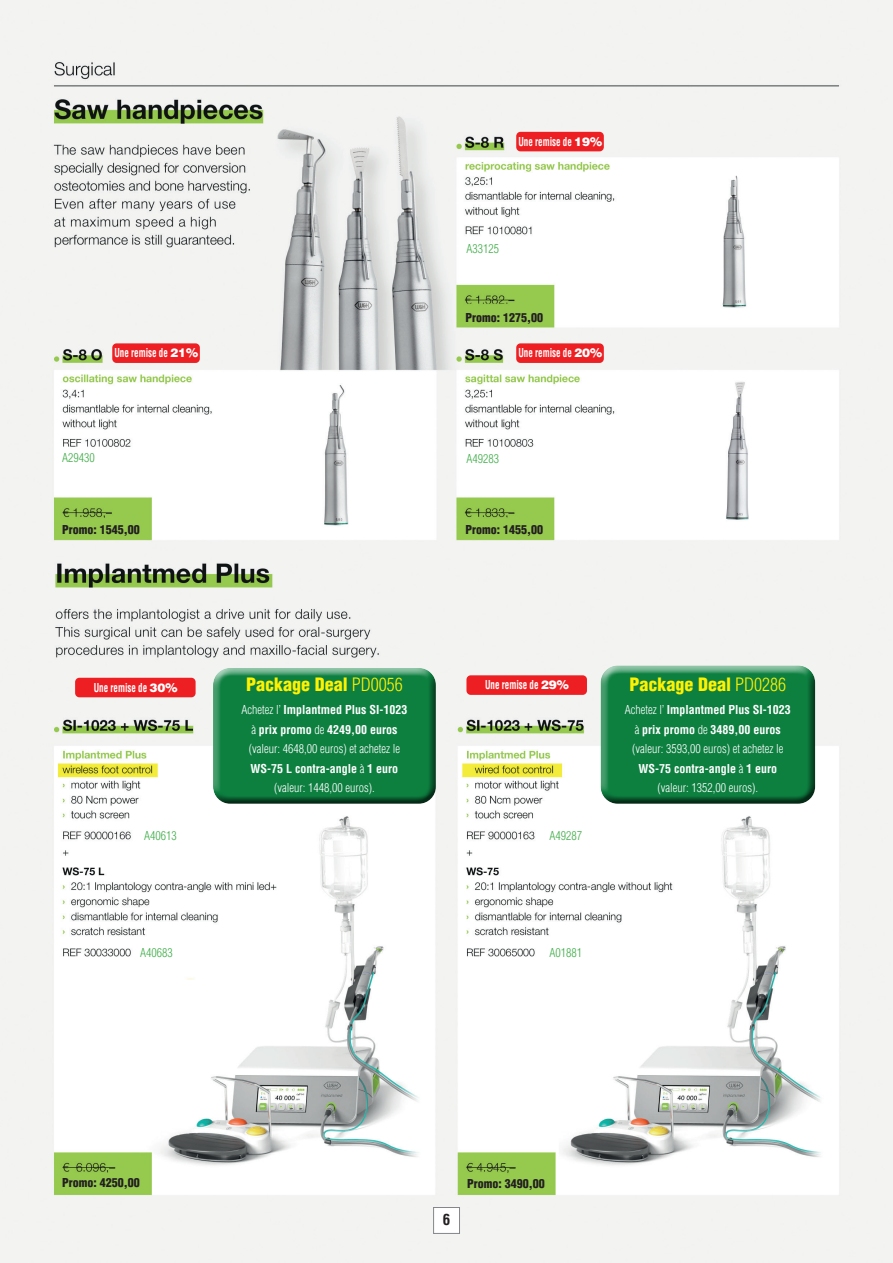
<style>
.page{position:relative;width:893px;height:1263px;background:#fff}
.page>*{position:absolute;margin:0;border:0;box-sizing:border-box;transform-origin:0 0}
.t1{font:900 condensed 18px "Helvetica LT Std";color:#fff101}
.t2{font:700 condensed 15px "Helvetica LT Std";color:#231f20}
.t3{font:300 condensed 12px/19.5px "Helvetica LT Std";color:#fff;text-align:center}
.t4{font:700 condensed 12px "Helvetica LT Std";color:#fff;scale:.75 1}
.t5{font:900 condensed 12px "Helvetica LT Std";color:#231f20}
.t6{font:300 condensed 12px "Helvetica LT Std";color:#40ae49}
.s1{font-weight:900;font-stretch:normal}
.s2{font-weight:300}
.s3{font-weight:700}
</style>
<div class="page">
<img style="left:0;top:0;width:893px;height:1263px">
<div style="left:211px;top:666px;width:225px;height:127px;background:#fff;opacity:.75"></div>
<div style="left:211px;top:672px;width:225px;height:132px;background:#231f20;opacity:.75"></div>
<div style="left:75px;top:678px;width:121px;height:19px;background:#ee1f23;border-radius:4px"></div>
<div style="left:598px;top:664px;width:218px;height:129px;background:#fff;opacity:.75"></div>
<div style="left:598px;top:670px;width:218px;height:135px;background:#231f20;opacity:.75"></div>
<div style="left:466px;top:675px;width:121px;height:20px;background:#ee1f23;border-radius:4px"></div>
<div style="left:433px;top:1207px;width:27px;height:26px;background:#fff;border:1px solid #848689"></div>
<div style="left:516px;top:132px;width:88px;height:19px;background:#ee1f23;border-radius:4px"></div>
<div style="left:516px;top:343px;width:88px;height:20px;background:#ee1f23;border-radius:4px"></div>
<div style="left:112px;top:343px;width:88px;height:20px;background:#ee1f23;border-radius:4px"></div>
<p class="t4" style="left:518px;top:134px;width:113px">Une remise de <span class="s1">19%</span></p>
<p class="t6" style="left:466px;top:241px;width:34px">A33125</p>
<p class="t5" style="left:465px;top:310px;width:79px">Promo: 1275,00</p>
<p class="t4" style="left:114px;top:346px;width:113px">Une remise de <span class="s1">21%</span></p>
<p class="t4" style="left:518px;top:346px;width:113px">Une remise de <span class="s1">20%</span></p>
<p class="t6" style="left:62px;top:450px;width:34px">A29430</p>
<p class="t6" style="left:466px;top:451px;width:34px">A49283</p>
<p class="t5" style="left:62px;top:522px;width:79px">Promo: 1545,00</p>
<p class="t5" style="left:465px;top:522px;width:79px">Promo: 1455,00</p>
<p class="t4" style="left:94px;top:680px;width:113px">Une remise de <span class="s1">30%</span></p>
<h1 class="t1" style="left:630px;top:672px;width:158px">Package Deal <span class="s2">PD0286</span></h1>
<p class="t3" style="left:625px;top:700px;width:167px">Achetez l’ <span class="s3">Implantmed Plus SI-1023 </span>à <span class="s3">prix promo</span> de <span class="s3">3489,00 euros </span>(valeur: 3593,00 euros) et achetez le<br><span class="s3">WS-75 contra-angle</span> à <span class="s3">1 euro </span>(valeur: 1352,00 euros).</p>
<h1 class="t1" style="left:246px;top:672px;width:158px">Package Deal <span class="s2">PD0056</span></h1>
<p class="t3" style="left:241px;top:700px;width:167px">Achetez l’ <span class="s3">Implantmed Plus SI-1023 </span>à <span class="s3">prix promo</span> de <span class="s3">4249,00 euros </span>(valeur: 4648,00 euros) et achetez le<br><span class="s3">WS-75 L contra-angle</span> à <span class="s3">1 euro </span>(valeur: 1448,00 euros).</p>
<p class="t4" style="left:485px;top:677px;width:113px">Une remise de <span class="s1">29%</span></p>
<p class="t6" style="left:144px;top:828px;width:34px">A40613</p>
<p class="t6" style="left:140px;top:945px;width:34px">A40683</p>
<p class="t6" style="left:550px;top:828px;width:34px">A49287</p>
<p class="t6" style="left:550px;top:945px;width:34px">A01881</p>
<p class="t5" style="left:62px;top:1175px;width:79px">Promo: 4250,00</p>
<p class="t5" style="left:467px;top:1176px;width:79px">Promo: 3490,00</p>
<p class="t2" style="left:443px;top:1210px;width:9px">6</p>
</div>
